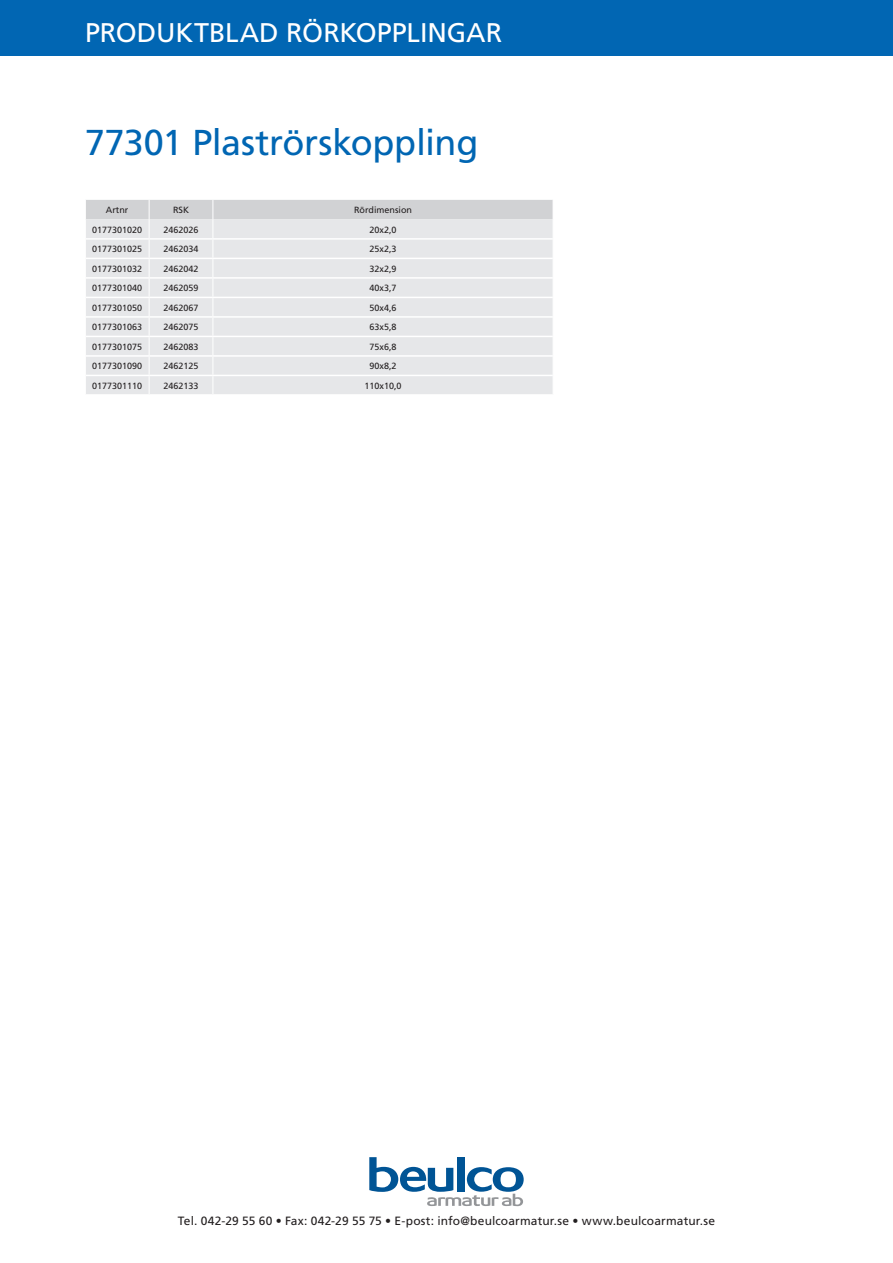
<style>
.page{position:relative;width:893px;height:1263px;background:#fff}
.page>*{position:absolute;margin:0;border:0;box-sizing:border-box;transform-origin:0 0}
.Artikelgrupp{font:36px "Frutiger LT Std";letter-spacing:-.01em;color:#0166b3}
.t1{font:27px "Frutiger LT Std";color:#fff}
.t2{font:12px "Frutiger LT Std";letter-spacing:.01em;color:#231f20}
.TabelltextC{font:9px "Frutiger LT Std";color:#231f20}
.Artnr{font:9px "Frutiger LT Std";color:#231f20}
.TabellrubrikC{font:9px "Frutiger LT Std";color:#231f20}
</style>
<div class="page">
<div style="left:0;top:0;width:893px;height:55px;background:#0166b3"></div>
<svg style="left:369px;top:1157px;width:155px;height:49px"></svg>
<svg style="left:86px;top:200px;width:467px;height:194px;background:#e4e5e7"></svg>
<hr style="left:213px;top:238px;width:340px;height:2px;background:#fff">
<hr style="left:213px;top:258px;width:340px;height:1px;background:#fff">
<hr style="left:213px;top:277px;width:340px;height:2px;background:#fff">
<hr style="left:213px;top:297px;width:340px;height:1px;background:#fff">
<hr style="left:213px;top:316px;width:340px;height:2px;background:#fff">
<hr style="left:213px;top:336px;width:340px;height:1px;background:#fff">
<hr style="left:213px;top:355px;width:340px;height:2px;background:#fff">
<hr style="left:213px;top:375px;width:340px;height:1px;background:#fff">
<h2 class="t1" style="left:85px;top:16px;width:255px">PRODUKTBLAD Rörkoppl</h2>
<h2 class="t1" style="left:420px;top:16px;width:65px">ingar</h2>
<p class="Artikelgrupp" style="left:85px;top:121px;width:395px">77301 Plaströrskoppling</p>
<p class="TabellrubrikC" style="left:106px;top:205px;width:24px">Artnr</p>
<p class="TabellrubrikC" style="left:173px;top:205px;width:18px">RSK</p>
<p class="TabellrubrikC" style="left:354px;top:205px;width:60px">Rördimension</p>
<p class="Artnr" style="left:92px;top:224px;width:52px">0177301020</p>
<p class="TabelltextC" style="left:163px;top:224px;width:37px">2462026</p>
<p class="TabelltextC" style="left:369px;top:224px;width:29px">20x2,0</p>
<p class="Artnr" style="left:92px;top:244px;width:52px">0177301025</p>
<p class="TabelltextC" style="left:163px;top:244px;width:37px">2462034</p>
<p class="TabelltextC" style="left:369px;top:244px;width:29px">25x2,3</p>
<p class="Artnr" style="left:92px;top:263px;width:52px">0177301032</p>
<p class="TabelltextC" style="left:163px;top:263px;width:37px">2462042</p>
<p class="TabelltextC" style="left:369px;top:263px;width:29px">32x2,9</p>
<p class="Artnr" style="left:92px;top:283px;width:52px">0177301040</p>
<p class="TabelltextC" style="left:163px;top:283px;width:37px">2462059</p>
<p class="TabelltextC" style="left:369px;top:283px;width:29px">40x3,7</p>
<p class="Artnr" style="left:92px;top:302px;width:52px">0177301050</p>
<p class="TabelltextC" style="left:163px;top:302px;width:37px">2462067</p>
<p class="TabelltextC" style="left:369px;top:302px;width:29px">50x4,6</p>
<p class="Artnr" style="left:92px;top:322px;width:52px">0177301063</p>
<p class="TabelltextC" style="left:163px;top:322px;width:37px">2462075</p>
<p class="TabelltextC" style="left:369px;top:322px;width:29px">63x5,8</p>
<p class="Artnr" style="left:92px;top:341px;width:52px">0177301075</p>
<p class="TabelltextC" style="left:163px;top:341px;width:37px">2462083</p>
<p class="TabelltextC" style="left:369px;top:341px;width:29px">75x6,8</p>
<p class="Artnr" style="left:92px;top:361px;width:52px">0177301090</p>
<p class="TabelltextC" style="left:163px;top:361px;width:37px">2462125</p>
<p class="TabelltextC" style="left:369px;top:361px;width:29px">90x8,2</p>
<p class="Artnr" style="left:92px;top:380px;width:52px">0177301110</p>
<p class="TabelltextC" style="left:163px;top:380px;width:37px">2462133</p>
<p class="TabelltextC" style="left:364px;top:380px;width:39px">110x10,0</p>
<h3 class="t2" style="left:178px;top:1214px;width:539px">Tel. 042-29 55 60 • Fax: 042-29 55 75 • E-post: info@beulcoarmatur.se • www.beulcoarmatur.se</h3>
</div>
